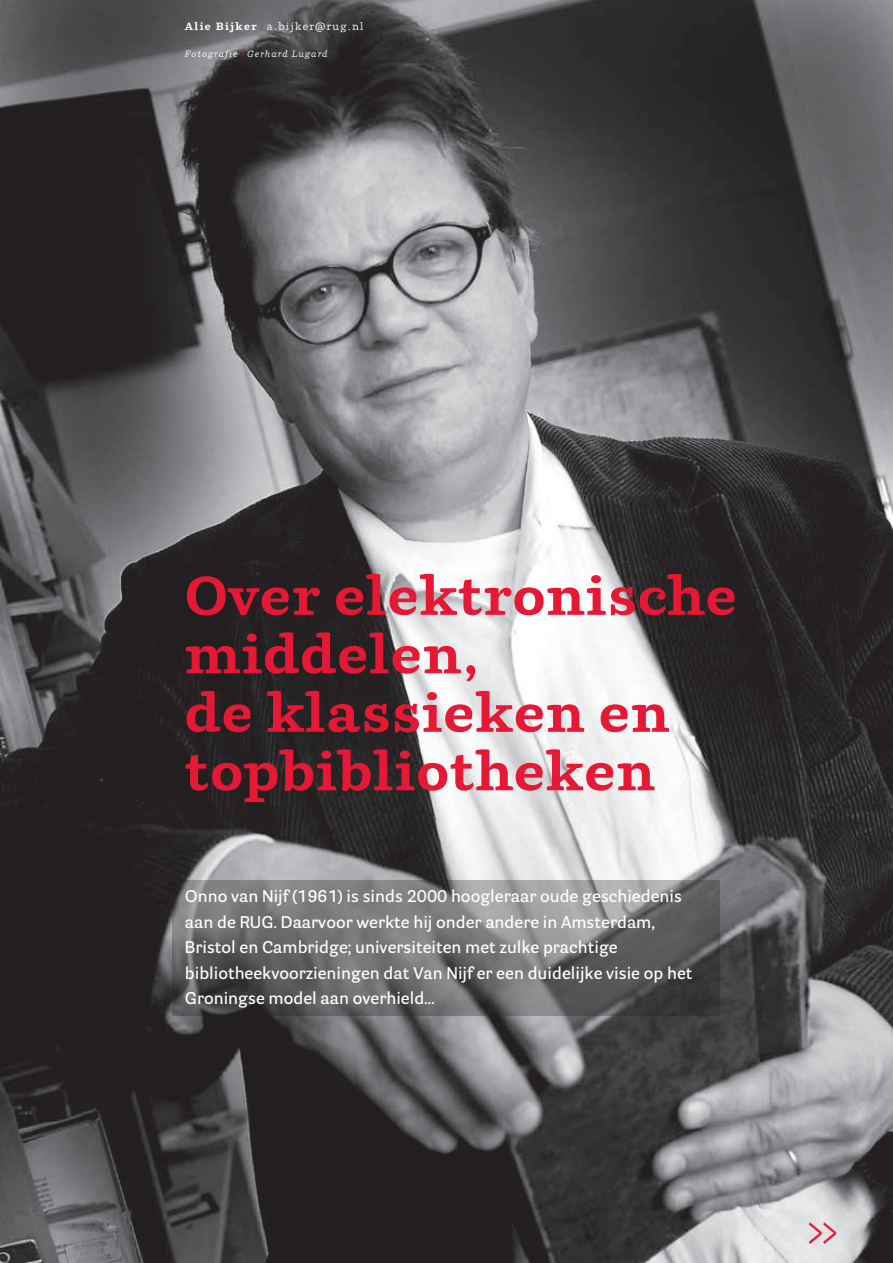
<style>
.page{position:relative;width:893px;height:1263px;background:#fff}
.page>*{position:absolute;margin:0;border:0;box-sizing:border-box;transform-origin:0 0}
.t1{font:700 54px/58.5px "Parry";letter-spacing:.025em;color:#e51836}
.t2{font:45px "Parry";color:#e51836;scale:.7 1}
.t3{font:600 16.5px/25.5px "Parry Grotesque";color:#fff}
.t4{font:10.5px "Parry";letter-spacing:.125em;color:#fff}
.t5{font:italic 9px "Parry";letter-spacing:.125em;color:#fff}
.s1{font-weight:700}
.s2{color:#e51836}
.s3{font-style:normal;font-size:10.5px;color:#e51836}
</style>
<div class="page">
<img style="left:0;top:0;width:893px;height:1263px">
<svg style="left:172px;top:880px;width:548px;height:136px;background:#6e6e70"></svg>
<p class="t4" style="left:185px;top:20px;width:180px"><span class="s1">Alie Bijker</span> <span class="s2">/</span> a.bijker@rug.nl</p>
<p class="t5" style="left:185px;top:48px;width:144px">Fotografie <span class="s3">/</span> Gerhard Lugard</p>
<h1 class="t1" style="left:185px;top:565px;width:553px">Over elektronische middelen,<br>de klassieken en topbibliotheken</h1>
<p class="t3" style="left:185px;top:883px;width:509px">Onno van Nijf (1961) is sinds 2000 hoogleraar oude geschiedenis aan de RUG. Daarvoor werkte hij onder andere in Amsterdam, Bristol en Cambridge; universiteiten met zulke prachtige bibliotheekvoorzieningen dat Van Nijf er een duidelijke visie op het Groningse model aan overhield…</p>
<h2 class="t2" style="left:806px;top:1205px;width:49px">&gt;&gt;</h2>
</div>
